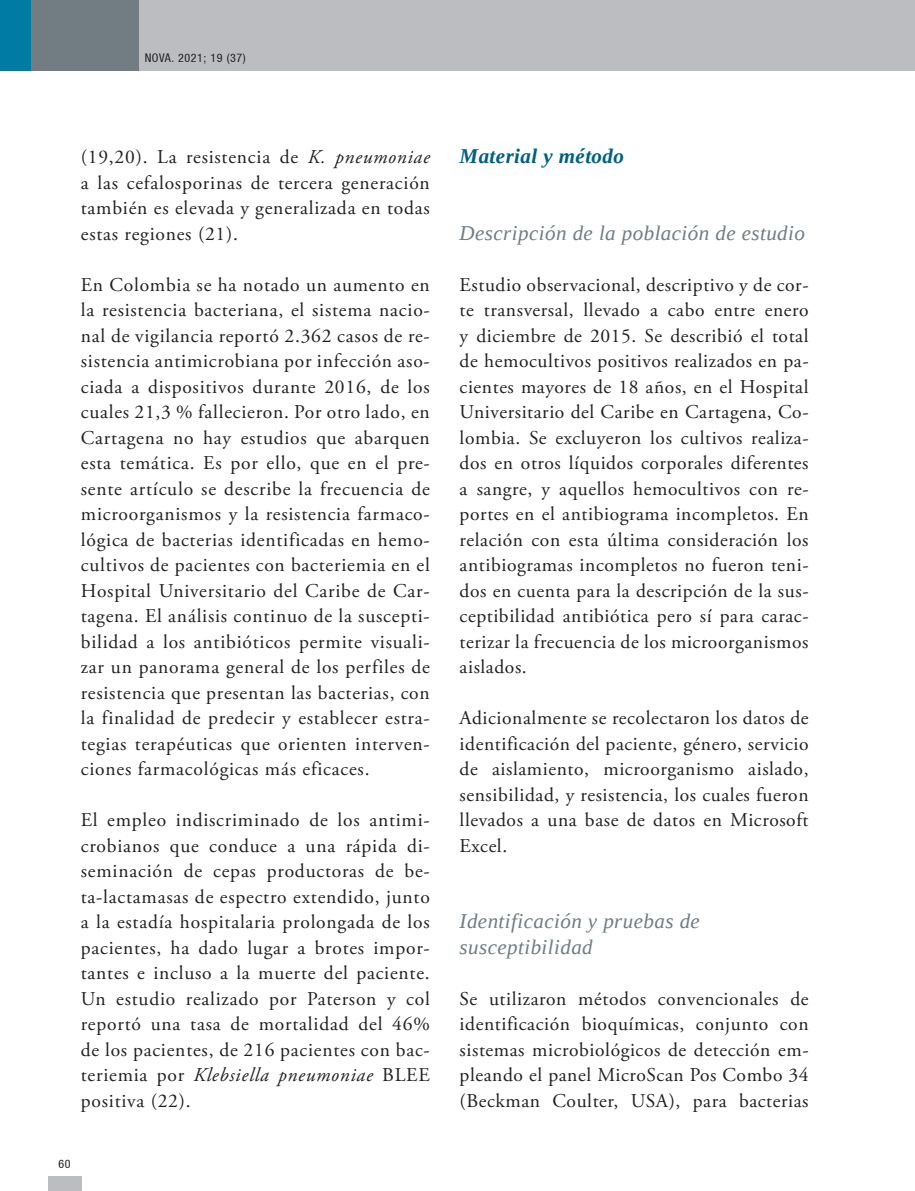
<style>
.page{position:relative;width:915px;height:1191px;background:#fff}
.page>*{position:absolute;margin:0;border:0;box-sizing:border-box;transform-origin:0 0}
.subtitulos_2do_nivel{font:italic 21px/25.5px "Liberation Serif";letter-spacing:.02em;color:#717d83}
.subtitulos_2do_nivel-2{font:italic 700 21px "Liberation Serif";letter-spacing:.02em;color:#005f80}
.parrafo_corrido{font:19.5px/25.5px "Adobe Garamond Pro";letter-spacing:.03em;color:#231f20;text-align:justify}
.t1{font:condensed 12px "Helvetica 57";letter-spacing:.05em;color:#231f20}
.s1{font-style:italic}
</style>
<div class="page">
<div style="left:0;top:0;width:914px;height:71px;background:#bcbdc0"></div>
<div style="left:0;top:0;width:138px;height:71px;background:#717d83"></div>
<div style="left:0;top:0;width:31px;height:71px;background:#007ca4"></div>
<div style="left:48px;top:1175px;width:33px;height:16px;background:#bcbdc0"></div>
<p class="t1" style="left:145px;top:51px;width:103px">NOVA. 2021; 19 (37)</p>
<p class="parrafo_corrido" style="left:81px;top:145px;width:350px">(19,20). La resistencia de <span class="s1">K. pneumoniae </span>a las cefalosporinas de tercera generación también es elevada y generalizada en todas estas regiones (21).</p>
<p class="parrafo_corrido" style="left:81px;top:272px;width:350px">En Colombia se ha notado un aumento en la resistencia bacteriana, el sistema nacio&shy;nal de vigilancia reportó 2.362 casos de re&shy;sistencia antimicrobiana por infección aso&shy;ciada a dispositivos durante 2016, de los cuales 21,3 % fallecieron. Por otro lado, en Cartagena no hay estudios que abarquen esta temática. Es por ello, que en el pre&shy;sente artículo se describe la frecuencia de microorganismos y la resistencia farmaco&shy;lógica de bacterias identificadas en hemo&shy;cultivos de pacientes con bacteriemia en el Hospital Universitario del Caribe de Car&shy;tagena. El análisis continuo de la suscepti&shy;bilidad a los antibióticos permite visuali&shy;zar un panorama general de los perfiles de resistencia que presentan las bacterias, con la finalidad de predecir y establecer estra&shy;tegias terapéuticas que orienten interven&shy;ciones farmacológicas más eficaces.</p>
<p class="parrafo_corrido" style="left:81px;top:808px;width:350px">El empleo indiscriminado de los antimi&shy;crobianos que conduce a una rápida di&shy;seminación de cepas productoras de be&shy;ta-lactamasas de espectro extendido, junto a la estadía hospitalaria prolongada de los pacientes, ha dado lugar a brotes impor&shy;tantes e incluso a la muerte del paciente.<br>Un estudio realizado por Paterson y col reportó una tasa de mortalidad del 46% de los pacientes, de 216 pacientes con bac&shy;teriemia por <span class="s1">Klebsiella pneumoniae</span> BLEE positiva (22).</p>
<p class="t1" style="left:59px;top:1156px;width:14px">60</p>
<p class="subtitulos_2do_nivel-2" style="left:459px;top:142px;width:166px">Material y método</p>
<p class="subtitulos_2do_nivel" style="left:459px;top:220px;width:347px">Descripción de la población de estudio</p>
<p class="parrafo_corrido" style="left:459px;top:272px;width:350px">Estudio observacional, descriptivo y de cor&shy;te transversal, llevado a cabo entre enero y diciembre de 2015. Se describió el total de hemocultivos positivos realizados en pa&shy;cientes mayores de 18 años, en el Hospital Universitario del Caribe en Cartagena, Co&shy;lombia. Se excluyeron los cultivos realiza&shy;dos en otros líquidos corporales diferentes a sangre, y aquellos hemocultivos con re&shy;portes en el antibiograma incompletos. En relación con esta última consideración los antibiogramas incompletos no fueron teni&shy;dos en cuenta para la descripción de la sus&shy;ceptibilidad antibiótica pero sí para carac&shy;terizar la frecuencia de los microorganismos aislados.</p>
<p class="parrafo_corrido" style="left:459px;top:706px;width:350px">Adicionalmente se recolectaron los datos de identificación del paciente, género, servicio de aislamiento, microorganismo aislado, sensibilidad, y resistencia, los cuales fueron llevados a una base de datos en Microsoft Excel.</p>
<p class="subtitulos_2do_nivel" style="left:459px;top:908px;width:242px">Identificación y pruebas de susceptibilidad</p>
<p class="parrafo_corrido" style="left:459px;top:986px;width:350px">Se utilizaron métodos convencionales de identificación bioquímicas, conjunto con sistemas microbiológicos de detección em&shy;pleando el panel MicroScan Pos Combo 34 (Beckman Coulter, USA), para bacterias</p>
</div>
